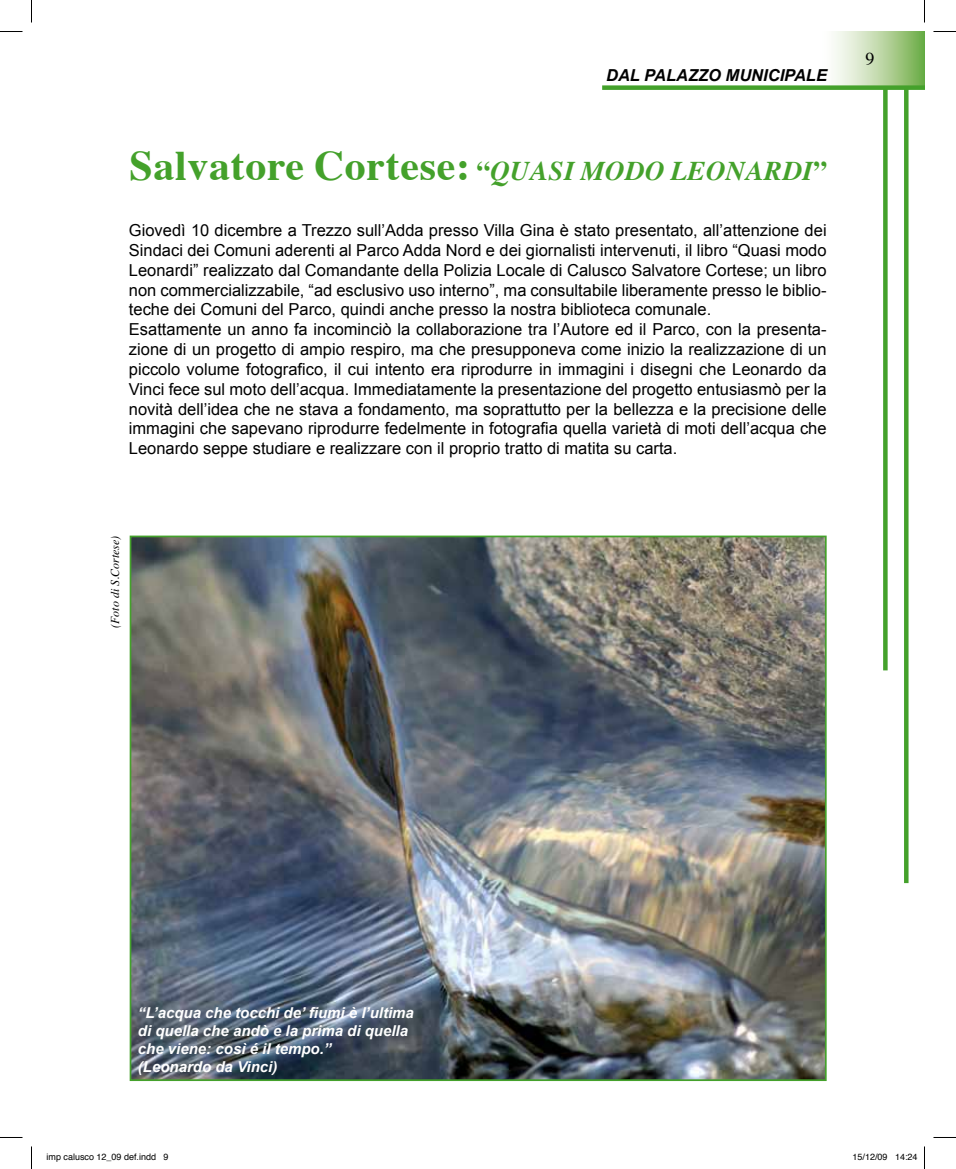
<style>
.page{position:relative;width:956px;height:1169px;background:#fff}
.page>*{position:absolute;margin:0;border:0;box-sizing:border-box;transform-origin:0 0}
.t1{font:700 42px "Times";letter-spacing:.015em;color:#44a12b}
.t2{font:18px "Times";color:#000}
.t3{font:16.5px/19.8px "Arial";color:#000}
.t4{font:italic 700 16.5px "Arial";color:#000}
.t5{font:italic 700 15px/18px "Arial";color:#fff}
.t6{font:italic 12px "Times";color:#000}
.t7{font:9px "Helvetica";color:#000}
.s1{font-size:27px}
.s2{font-style:italic;font-size:27px}
</style>
<div class="page">
<hr style="left:904px;top:32px;width:4px;height:851px;background:#44a12b">
<div style="left:883px;top:32px;width:5px;height:638px;background:#44a12b"></div>
<svg style="left:834px;top:31px;width:90px;height:54px;background:#bbd7a6"></svg>
<div style="left:602px;top:85px;width:322px;height:5px;background:#44a12b"></div>
<img style="left:133px;top:538px;width:691px;height:540px">
<svg style="left:0;top:31px;width:22px;height:1px"></svg>
<svg style="left:933px;top:31px;width:23px;height:1px"></svg>
<svg style="left:0;top:1137px;width:22px;height:1px"></svg>
<svg style="left:933px;top:1137px;width:23px;height:1px"></svg>
<svg style="left:31px;top:0;width:1px;height:23px"></svg>
<svg style="left:31px;top:1146px;width:1px;height:23px"></svg>
<svg style="left:924px;top:0;width:1px;height:23px"></svg>
<svg style="left:924px;top:1146px;width:1px;height:23px"></svg>
<p class="t4" style="left:606px;top:65px;width:222px">DAL PALAZZO MUNICIPALE</p>
<h1 class="t1" style="left:130px;top:126px;width:699px">Salvatore Cortese: <span class="s1">“</span><span class="s2">QUASI MODO LEONARDI</span><span class="s1">”</span></h1>
<p class="t3" style="left:129px;top:221px;width:699px">Giovedì 10 dicembre a Trezzo sull’Adda presso Villa Gina è stato presentato, all’attenzione dei Sindaci dei Comuni aderenti al Parco Adda Nord e dei giornalisti intervenuti, il libro “Quasi modo Leonardi” realizzato dal Comandante della Polizia Locale di Calusco Salvatore Cortese; un libro non commercializzabile, “ad esclusivo uso interno”, ma consultabile liberamente presso le biblio&shy;teche dei Comuni del Parco, quindi anche presso la nostra biblioteca comunale.<br>Esattamente un anno fa incominciò la collaborazione tra l’Autore ed il Parco, con la presenta&shy;zione di un progetto di ampio respiro, ma che presupponeva come inizio la realizzazione di un piccolo volume fotografico, il cui intento era riprodurre in immagini i disegni che Leonardo da Vinci fece sul moto dell’acqua. Immediatamente la presentazione del progetto entusiasmò per la novità dell’idea che ne stava a fondamento, ma soprattutto per la bellezza e la precisione delle immagini che sapevano riprodurre fedelmente in fotografia quella varietà di moti dell’acqua che Leonardo seppe studiare e realizzare con il proprio tratto di matita su carta.</p>
<p class="t6" style="left:105px;top:628px;width:94px;rotate:-90deg">(Foto di S.Cortese)</p>
<p class="t2" style="left:865px;top:42px;width:10px">9</p>
<p class="t5" style="left:138px;top:1004px;width:277px">“L’acqua che tocchi de’ fiumi è l’ultima di quella che andò e la prima di quella che viene: così é il tempo.”<br>(Leonardo da Vinci)</p>
<p class="t7" style="left:46px;top:1149px;width:124px">imp calusco 12_09 def.indd 9</p>
<p class="t7" style="left:852px;top:1149px;width:67px">15/12/09 14:24</p>
</div>
